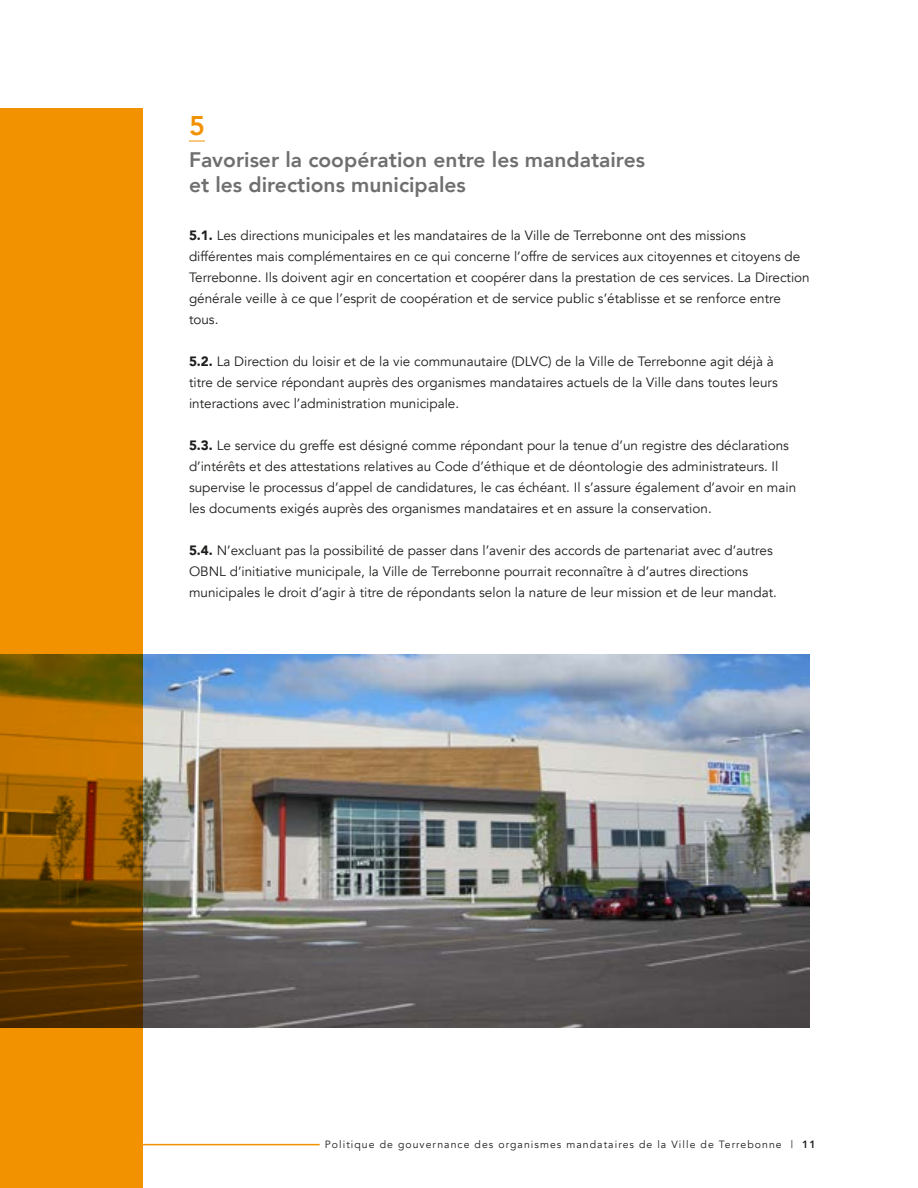
<style>
.page{position:relative;width:918px;height:1188px;background:#fff}
.page>*{position:absolute;margin:0;border:0;box-sizing:border-box;transform-origin:0 0}
.t1{font:800 27px "Avenir";color:#f39200}
.t2{font:800 21px/25.2px "Avenir";color:#706f6f}
.t3{font:13.5px/21px "Avenir";color:#1d1d1b}
.t4{font:10.5px "Avenir";letter-spacing:.1em;color:#1d1d1b}
.s1{font-weight:900}
.s2{font-weight:800}
</style>
<div class="page">
<hr style="left:108px;top:1144px;width:212px;height:1px;background:#f39200">
<div style="left:0;top:108px;width:142px;height:1080px;background:#f39200"></div>
<svg style="left:189px;top:141px;width:16px;height:1px"></svg>
<img style="left:0;top:655px;width:810px;height:372px">
<h1 class="t1" style="left:189px;top:105px;width:17px">5</h1>
<h2 class="t2" style="left:189px;top:147px;width:458px">Favoriser la coopération entre les mandataires et les directions municipales</h2>
<p class="t3" style="left:189px;top:225px;width:622px"><span class="s1">5.1.</span> Les directions municipales et les mandataires de la Ville de Terrebonne ont des missions différentes mais complémentaires en ce qui concerne l’offre de services aux citoyennes et citoyens de Terrebonne. Ils doivent agir en concertation et coopérer dans la prestation de ces services. La Direction générale veille à ce que l’esprit de coopération et de service public s’établisse et se renforce entre tous.</p>
<p class="t3" style="left:189px;top:351px;width:590px"><span class="s1">5.2.</span> La Direction du loisir et de la vie communautaire (DLVC) de la Ville de Terrebonne agit déjà à titre de service répondant auprès des organismes mandataires actuels de la Ville dans toutes leurs interactions avec l’administration municipale.</p>
<p class="t3" style="left:189px;top:435px;width:609px"><span class="s1">5.3.</span> Le service du greffe est désigné comme répondant pour la tenue d’un registre des déclarations d’intérêts et des attestations relatives au Code d’éthique et de déontologie des administrateurs. Il supervise le processus d’appel de candidatures, le cas échéant. Il s’assure également d’avoir en main les documents exigés auprès des organismes mandataires et en assure la conservation.</p>
<p class="t3" style="left:189px;top:540px;width:589px"><span class="s1">5.4.</span> N’excluant pas la possibilité de passer dans l’avenir des accords de partenariat avec d’autres<br>OBNL d’initiative municipale, la Ville de Terrebonne pourrait reconnaître à d’autres directions municipales le droit d’agir à titre de répondants selon la nature de leur mission et de leur mandat.</p>
<p class="t4" style="left:325px;top:1138px;width:492px">Politique de gouvernance des organismes mandataires de la Ville de Terrebonne | <span class="s2">11</span></p>
</div>
